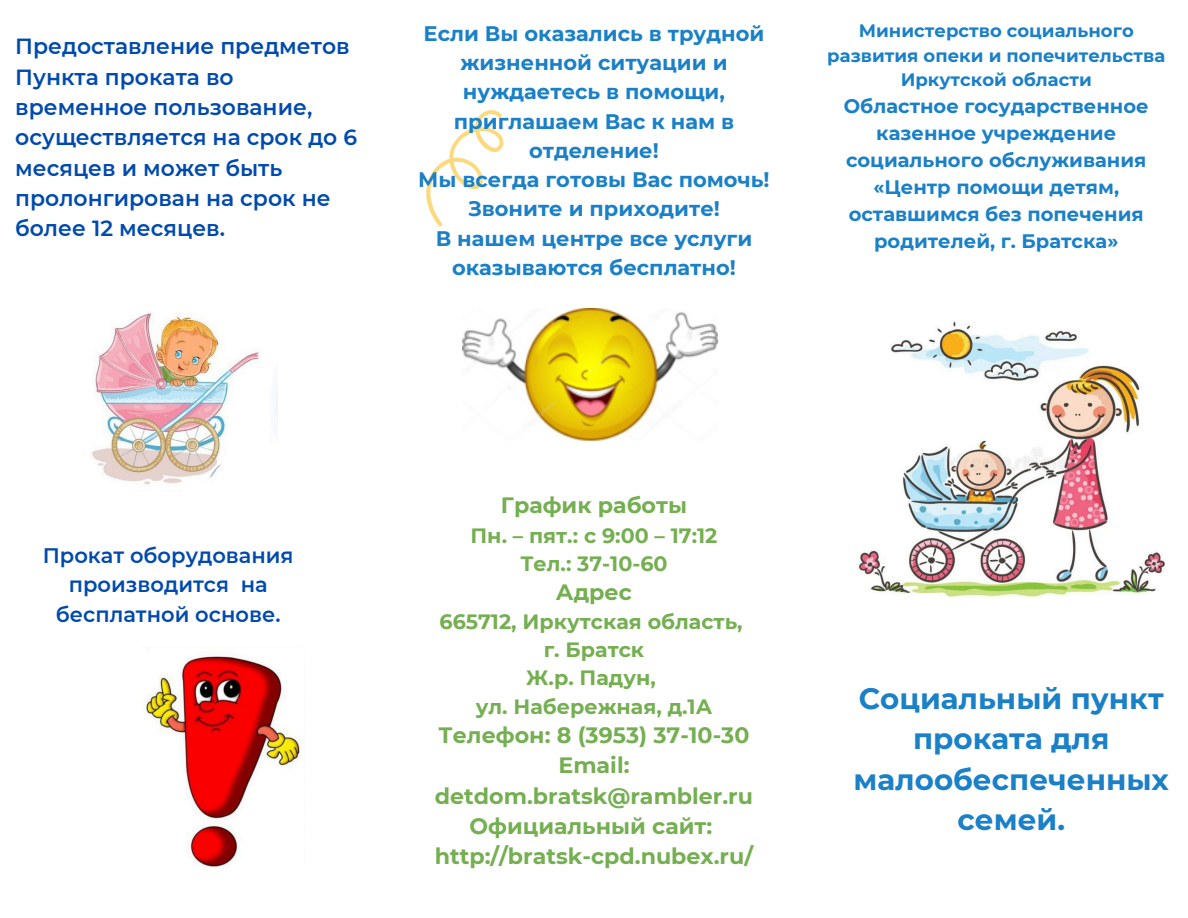
<style>
.page{position:relative;width:1188px;height:918px;background:#fff}
.page>*{position:absolute;margin:0;border:0;box-sizing:border-box;transform-origin:0 0}
.t1{font:700 29.4px/40.5px "Montserrat";color:#1a80c7;text-align:center}
.t2{font:700 22.2px/30.3px "Montserrat";color:#75af52;text-align:center}
.t3{font:600 21.9px/30.3px "Montserrat";color:#004aad}
.t4{font:700 21px/29.2px "Montserrat";color:#1a80c7;text-align:center}
.t5{font:600 21px/29.2px "Montserrat";color:#004aad;text-align:center}
.t6{font:700 20.7px/28.2px "Montserrat";color:#75af52;text-align:center}
.t7{font:700 19.5px/27px "Montserrat";color:#1a80c7;text-align:center}
.t8{font:700 18px/24.8px "Montserrat";color:#1a80c7;text-align:center}
</style>
<div class="page">
<svg style="left:426px;top:110px;width:78px;height:117px"></svg>
<img style="left:462px;top:309px;width:255px;height:132px">
<img style="left:858px;top:321px;width:307px;height:277px">
<img style="left:92px;top:313px;width:186px;height:172px">
<img style="left:142px;top:652px;width:159px;height:216px">
<p class="t3" style="left:15px;top:31px;width:343px">Предоставление предметов<br>Пункта проката во временное пользование, осуществляется на срок до 6 месяцев и может быть пролонгирован на срок не более 12 месяцев.</p>
<h2 class="t4" style="left:418px;top:19px;width:353px">Если Вы оказались в трудной жизненной ситуации и нуждаетесь в помощи, приглашаем Вас к нам в отделение!<br>Мы всегда готовы Вас помочь!<br>Звоните и приходите!<br>В нашем центре все услуги оказываются бесплатно!</h2>
<h2 class="t8" style="left:827px;top:18px;width:339px">Министерство социального развития опеки и попечительства<br>Иркутской области</h2>
<p class="t7" style="left:844px;top:93px;width:306px">Областное государственное казенное учреждение социального обслуживания</p>
<p class="t7" style="left:849px;top:174px;width:297px">«Центр помощи детям, оставшимся без попечения родителей, г. Братска»</p>
<p class="t5" style="left:43px;top:541px;width:252px">Прокат оборудования производится на бесплатной основе.</p>
<p class="t2" style="left:501px;top:490px;width:188px">График работы</p>
<p class="t6" style="left:471px;top:521px;width:248px">Пн. – пят.: с 9:00 – 17:12<br>Тел.: 37-10-60</p>
<p class="t2" style="left:556px;top:577px;width:78px">Адрес</p>
<p class="t6" style="left:440px;top:608px;width:305px">665712, Иркутская область, г. Братск<br>Ж.р. Падун,<br>ул. Набережная, д.1А</p>
<p class="t2" style="left:435px;top:720px;width:320px">Телефон: 8 (3953) 37-10-30<br>Email: detdom.bratsk@rambler.ru<br>Официальный сайт: http://bratsk-cpd.nubex.ru/</p>
<p class="t1" style="left:854px;top:678px;width:317px">Социальный пункт проката для малообеспеченных семей.</p>
</div>
